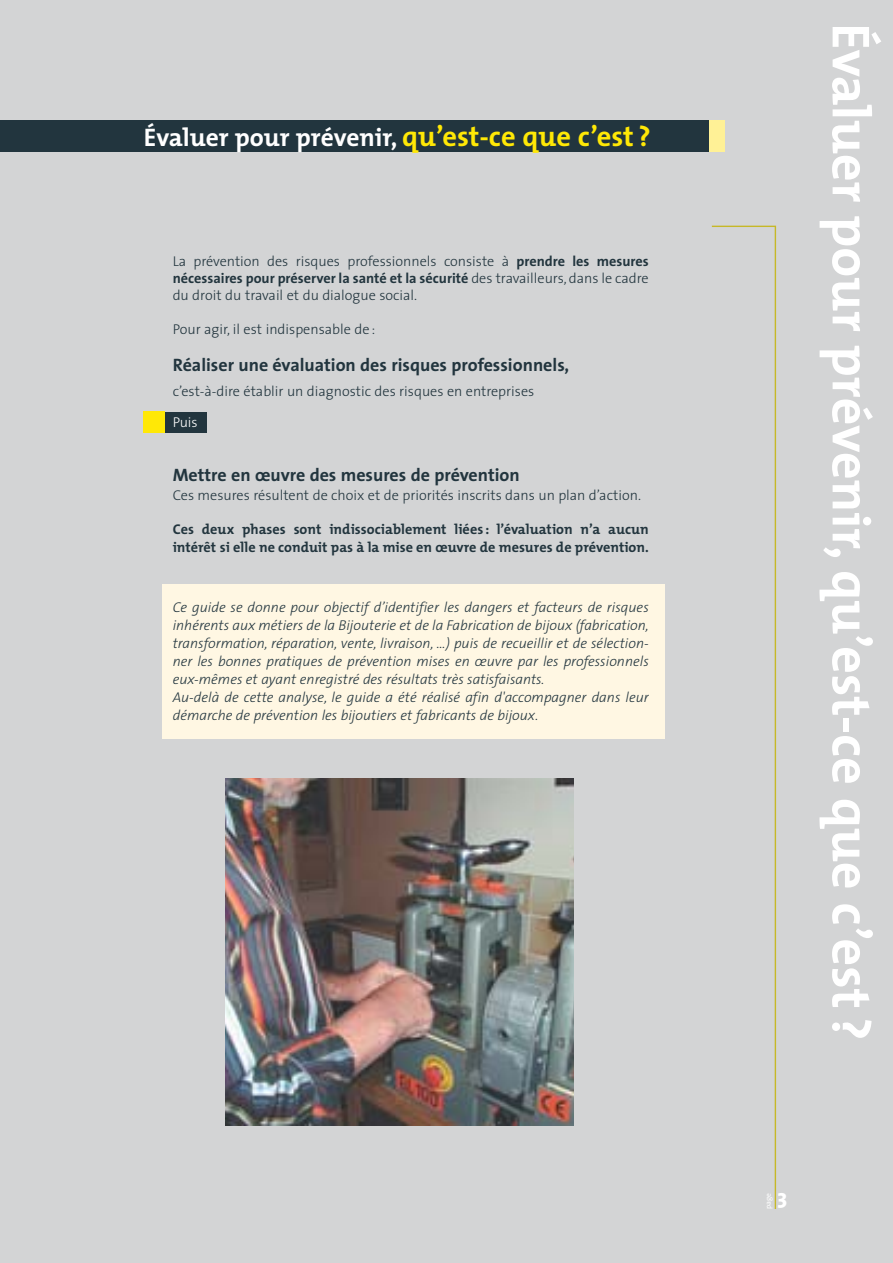
<style>
.page{position:relative;width:893px;height:1263px;background:#fff}
.page>*{position:absolute;margin:0;border:0;box-sizing:border-box;transform-origin:0 0}
.t1{font:700 54px "The Mix";color:#fff}
.t2{font:700 25.5px "The Mix";color:#fff}
.t3{font:800 21.3px "The Sans";color:#fff}
.t4{font:700 18px "The Sans";color:#22353e}
.t5{font:italic 300 14.25px/18px "The Sans";color:#22353e}
.t6{font:300 14.25px/17.1px "The Sans";color:#22353e;text-align:justify}
.t7{font:700 14.25px/17.1px "The Mix";color:#22353e}
.t8{font:300 14.25px "The Sans";color:#fff}
.t9{font:7.5px "The Sans";color:#fff}
.s1{font-size:28.5px;color:#ffe806}
.s2{font-weight:700}
</style>
<div class="page">
<div style="left:0;top:0;width:892px;height:1263px;background:#d3d4d5"></div>
<div style="left:0;top:121px;width:724px;height:31px;background:#22353e"></div>
<div style="left:709px;top:121px;width:15px;height:31px;background:#fff196"></div>
<svg style="left:711px;top:225px;width:65px;height:984px"></svg>
<div style="left:144px;top:412px;width:62px;height:20px;background:#22353e"></div>
<div style="left:143px;top:411px;width:21px;height:21px;background:#ffe806"></div>
<div style="left:162px;top:585px;width:502px;height:154px;background:#fff7e3"></div>
<img style="left:225px;top:778px;width:348px;height:348px">
<h2 class="t2" style="left:144px;top:129px;width:508px">Évaluer pour prévenir, <span class="s1">qu’est-ce que c’est ?</span></h2>
<p class="t6" style="left:173px;top:254px;width:477px">La prévention des risques professionnels consiste à <span class="s2">prendre les mesures nécessaires pour préserver la santé et la sécurité</span> des travailleurs, dans le cadre du droit du travail et du dialogue social.</p>
<p class="t6" style="left:173px;top:322px;width:204px">Pour agir, il est indispensable de :</p>
<p class="t4" style="left:173px;top:359px;width:398px">Réaliser une évaluation des risques professionnels,</p>
<p class="t6" style="left:173px;top:384px;width:363px">c’est-à-dire établir un diagnostic des risques en entreprises</p>
<p class="t8" style="left:173px;top:417px;width:26px">Puis</p>
<p class="t4" style="left:173px;top:469px;width:348px">Mettre en œuvre des mesures de prévention</p>
<p class="t6" style="left:173px;top:488px;width:470px">Ces mesures résultent de choix et de priorités inscrits dans un plan d’action.</p>
<p class="t7" style="left:173px;top:524px;width:477px">Ces deux phases sont indissociablement liées : l’évaluation n’a aucun intérêt si elle ne conduit pas à la mise en œuvre de mesures de prévention.</p>
<p class="t5" style="left:173px;top:601px;width:477px">Ce guide se donne pour objectif d’identifier les dangers et facteurs de risques inhérents aux métiers de la Bijouterie et de la Fabrication de bijoux (fabrication, transformation, réparation, vente, livraison, …) puis de recueillir et de sélection&shy;ner les bonnes pratiques de prévention mises en œuvre par les professionnels eux-mêmes et ayant enregistré des résultats très satisfaisants.<br>Au-delà de cette analyse, le guide a été réalisé afin d'accompagner dans leur démarche de prévention les bijoutiers et fabricants de bijoux.</p>
<h1 class="t1" style="left:869px;top:23px;width:1019px;rotate:90deg">Évaluer pour prévenir, qu’est-ce que c’est ?</h1>
<p class="t9" style="left:765px;top:1209px;width:18px;rotate:-90deg">page</p>
<h3 class="t3" style="left:777px;top:1189px;width:11px">3</h3>
</div>
